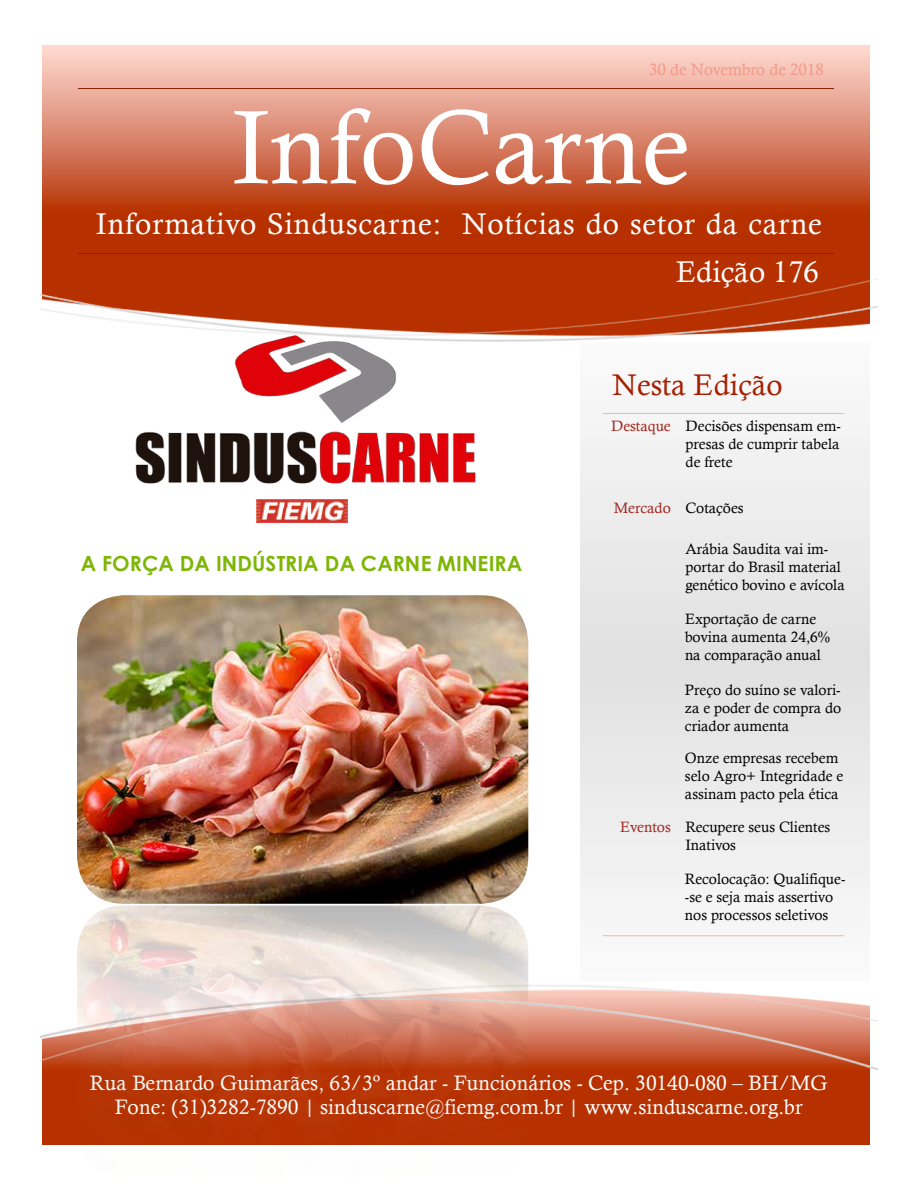
<style>
.page{position:relative;width:918px;height:1188px;background:#fff}
.page>*{position:absolute;margin:0;border:0;box-sizing:border-box;transform-origin:0 0}
.t1{font:105px "Calisto";color:#fff}
.t2{font:30px/48.6px "Calisto";letter-spacing:.03em;color:#fff;text-align:right}
.t3{font:29.85px "Calisto";color:#a61f00}
.t4{font:20.85px/23.7px "Calisto";letter-spacing:.005em;color:#fff;text-align:center}
.t5{font:700 20.85px "Century Gothic";letter-spacing:.005em;color:#7eb606}
.t6{font:16.5px "Calisto";color:#f39889}
.t7{font:15px/18px "Calisto";color:#000}
.t8{font:15px "Calisto";color:#a1261f}
.s1{color:#a1261f}
</style>
<div class="page">
<div style="left:580px;top:288px;width:290px;height:743px;background:#ededed"></div>
<img style="left:40px;top:981px;width:837px;height:164px">
<img style="left:40px;top:45px;width:837px;height:297px">
<hr style="left:78px;top:88px;width:756px;height:1px;background:#842100">
<hr style="left:78px;top:253px;width:756px;height:1px;background:#842100">
<hr style="left:603px;top:413px;width:241px;height:1px;background:#ffb39d">
<hr style="left:603px;top:935px;width:241px;height:1px;background:#ffb39d">
<div style="left:602px;top:368px;width:246px;height:13px;background:#f9f9f9"></div>
<div style="left:67px;top:1071px;width:783px;height:56px;background:#b73100"></div>
<img style="left:129px;top:333px;width:351px;height:151px">
<img style="left:256px;top:500px;width:91px;height:22px">
<img style="left:77px;top:595px;width:451px;height:309px">
<img style="left:77px;top:906px;width:451px;height:239px">
<p class="t6" style="left:649px;top:60px;width:176px">30 de Novembro de 2018</p>
<h1 class="t1" style="left:232px;top:86px;width:460px">InfoCarne</h1>
<h2 class="t2" style="left:96px;top:199px;width:728px">Informativo Sinduscarne: Notícias do setor da carne<br>Edição 176</h2>
<h3 class="t3" style="left:613px;top:367px;width:172px">Nesta Edição</h3>
<p class="t8" style="left:611px;top:417px;width:61px">Destaque</p>
<p class="t7" style="left:686px;top:417px;width:157px;text-align:justify">Decisões dispensam em&shy;presas de cumprir tabela de frete</p>
<h3 class="t5" style="left:81px;top:550px;width:443px">A FORÇA DA INDÚSTRIA DA CARNE MINEIRA</h3>
<p class="t7" style="left:614px;top:499px;width:131px"><span class="s1">Mercado</span> Cotações</p>
<p class="t8" style="left:620px;top:818px;width:52px">Eventos</p>
<p class="t7" style="left:685px;top:540px;width:161px">Arábia Saudita vai im&shy;portar do Brasil material genético bovino e avícola</p>
<p class="t7" style="left:685px;top:610px;width:147px">Exportação de carne bovina aumenta 24,6% na comparação anual</p>
<p class="t7" style="left:685px;top:681px;width:158px;text-align:justify">Preço do suíno se valori&shy;za e poder de compra do criador aumenta</p>
<p class="t7" style="left:685px;top:749px;width:160px">Onze empresas recebem selo Agro+ Integridade e assinam pacto pela ética</p>
<p class="t7" style="left:685px;top:818px;width:146px">Recupere seus Clientes<br>Inativos</p>
<p class="t7" style="left:685px;top:870px;width:162px">Recolocação: Qualifique--se e seja mais assertivo nos processos seletivos</p>
<h3 class="t4" style="left:90px;top:1071px;width:739px">Rua Bernardo Guimarães, 63/3º andar - Funcionários - Cep. 30140-080 – BH/MG<br>Fone: (31)3282-7890 | sinduscarne@fiemg.com.br | www.sinduscarne.org.br</h3>
</div>
